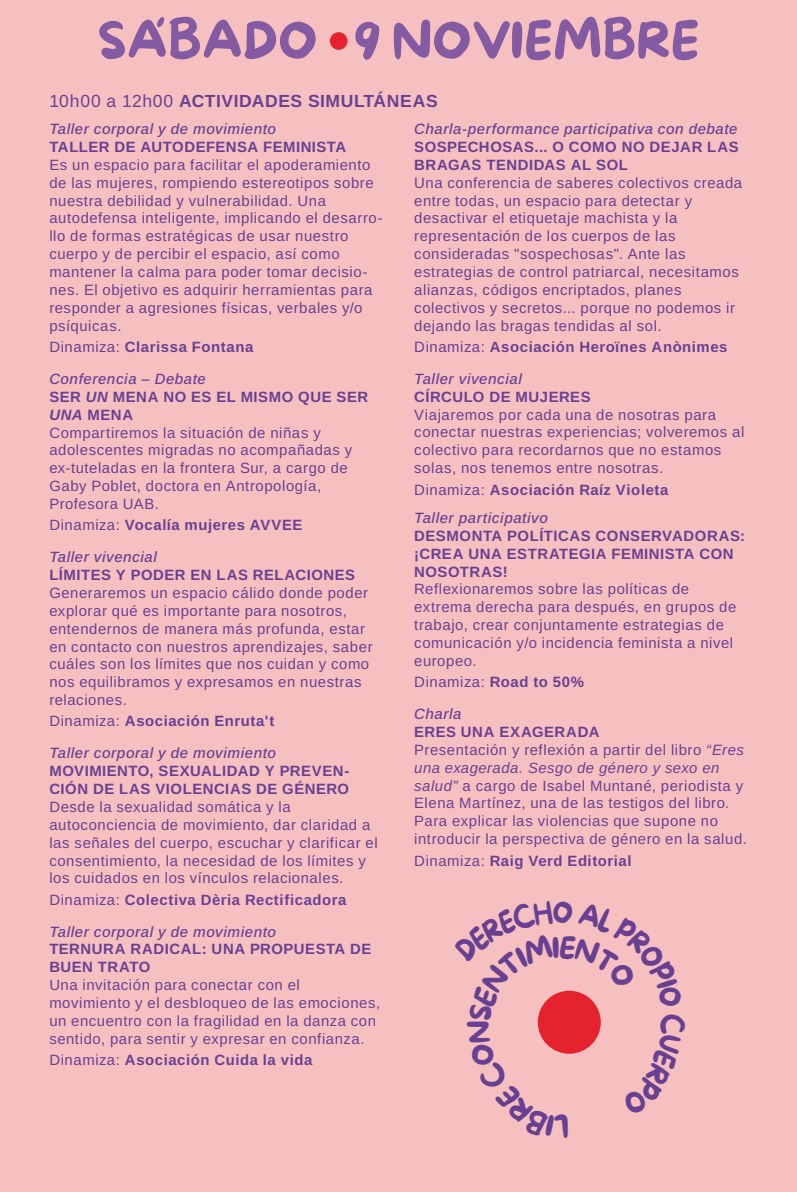
<style>
.page{position:relative;width:797px;height:1192px;background:#fff}
.page>*{position:absolute;margin:0;border:0;box-sizing:border-box;transform-origin:0 0}
.t1{font:50.75px "More Sugar";color:#845ba2}
.t2{font:17.5px "Arimo";letter-spacing:.03em;color:#684092}
.t3{font:14.88px/17.8px "Arimo";letter-spacing:.04em;color:#684092}
.t4{font:italic 500 14.88px "Arimo";letter-spacing:.035em;color:#684092}
.s1{font-family:"Myriad Pro"}
.s2{font-weight:500;font-style:italic}
.s3{font-weight:700;font-style:italic}
.s4{font-style:italic}
</style>
<div class="page">
<div style="left:0;top:0;width:796px;height:1191px;background:#f6c0c1"></div>
<div style="left:330px;top:32px;width:17px;height:18px;background:#e5232f;border-radius:50%"></div>
<svg style="left:537px;top:990px;width:64px;height:64px"></svg>
<h1 class="t1" style="left:97px;top:13px;width:603px">SÅBÅDÕ <span class="s1">·</span> 9 NÕVÏEMBRE</h1>
<p class="t2" style="left:49px;top:91px;width:389px">10h00 a 12h00 ACTIVIDADES SIMULTÁNEAS</p>
<p class="t4" style="left:49px;top:121px;width:228px">Taller corporal y de movimiento</p>
<p class="t3" style="left:49px;top:138px;width:334px">TALLER DE AUTODEFENSA FEMINISTA<br>Es un espacio para facilitar el apoderamiento de las mujeres, rompiendo estereotipos sobre nuestra debilidad y vulnerabilidad. Una autodefensa inteligente, implicando el desarro&shy;llo de formas estratégicas de usar nuestro cuerpo y de percibir el espacio, así como mantener la calma para poder tomar decisio&shy;nes. El objetivo es adquirir herramientas para responder a agresiones físicas, verbales y/o psíquicas.</p>
<p class="t3" style="left:49px;top:338px;width:205px">Dinamiza: Clarissa Fontana</p>
<p class="t3" style="left:49px;top:370px;width:320px"><span class="s2">Conferencia – Debate<br></span>SER <span class="s3">UN</span> MENA NO ES EL MISMO QUE SER<br><span class="s3">UNA</span> MENA<br>Compartiremos la situación de niñas y adolescentes migradas no acompañadas y ex-tuteladas en la frontera Sur, a cargo de<br>Gaby Poblet, doctora en Antropología,<br>Profesora UAB.</p>
<p class="t3" style="left:49px;top:516px;width:254px">Dinamiza: Vocalía mujeres AVVEE</p>
<p class="t4" style="left:49px;top:548px;width:109px">Taller vivencial</p>
<p class="t3" style="left:49px;top:566px;width:324px">LÍMITES Y PODER EN LAS RELACIONES Generaremos un espacio cálido donde poder explorar qué es importante para nosotros, entendernos de manera más profunda, estar en contacto con nuestros aprendizajes, saber cuáles son los límites que nos cuidan y como nos equilibramos y expresamos en nuestras relaciones.</p>
<p class="t3" style="left:49px;top:712px;width:226px">Dinamiza: Asociación Enruta't</p>
<p class="t4" style="left:49px;top:744px;width:228px">Taller corporal y de movimiento</p>
<p class="t3" style="left:49px;top:762px;width:330px">MOVIMIENTO, SEXUALIDAD Y PREVEN-CIÓN DE LAS VIOLENCIAS DE GÉNERO Desde la sexualidad somática y la autoconciencia de movimiento, dar claridad a las señales del cuerpo, escuchar y clarificar el consentimiento, la necesidad de los límites y los cuidados en los vínculos relacionales.</p>
<p class="t3" style="left:49px;top:890px;width:298px">Dinamiza: Colectiva Dèria Rectificadora</p>
<p class="t4" style="left:49px;top:922px;width:228px">Taller corporal y de movimiento</p>
<p class="t3" style="left:49px;top:940px;width:332px">TERNURA RADICAL: UNA PROPUESTA DE BUEN TRATO<br>Una invitación para conectar con el movimiento y el desbloqueo de las emociones, un encuentro con la fragilidad en la danza con sentido, para sentir y expresar en confianza.</p>
<p class="t3" style="left:49px;top:1050px;width:264px">Dinamiza: Asociación Cuida la vida</p>
<p class="t4" style="left:414px;top:121px;width:324px">Charla-performance participativa con debate</p>
<p class="t3" style="left:414px;top:138px;width:329px">SOSPECHOSAS... O COMO NO DEJAR LAS BRAGAS TENDIDAS AL SOL<br>Una conferencia de saberes colectivos creada entre todas, un espacio para detectar y desactivar el etiquetaje machista y la representación de los cuerpos de las consideradas "sospechosas". Ante las estrategias de control patriarcal, necesitamos alianzas, códigos encriptados, planes colectivos y secretos... porque no podemos ir dejando las bragas tendidas al sol.</p>
<p class="t3" style="left:414px;top:338px;width:314px">Dinamiza: Asociación Heroïnes Anònimes</p>
<p class="t4" style="left:414px;top:370px;width:109px">Taller vivencial</p>
<p class="t3" style="left:414px;top:387px;width:331px">CÍRCULO DE MUJERES<br>Viajaremos por cada una de nosotras para conectar nuestras experiencias; volveremos al colectivo para recordarnos que no estamos solas, nos tenemos entre nosotras.</p>
<p class="t3" style="left:414px;top:480px;width:255px">Dinamiza: Asociación Raíz Violeta</p>
<p class="t4" style="left:414px;top:509px;width:135px">Taller participativo</p>
<p class="t3" style="left:414px;top:526px;width:332px">DESMONTA POLÍTICAS CONSERVADORAS: ¡CREA UNA ESTRATEGIA FEMINISTA CON NOSOTRAS!<br>Reflexionaremos sobre las políticas de extrema derecha para después, en grupos de trabajo, crear conjuntamente estrategias de comunicación y/o incidencia feminista a nivel europeo.</p>
<p class="t3" style="left:414px;top:673px;width:171px">Dinamiza: Road to 50%</p>
<p class="t4" style="left:414px;top:705px;width:49px">Charla</p>
<p class="t3" style="left:414px;top:722px;width:334px">ERES UNA EXAGERADA<br>Presentación y reflexión a partir del libro <span class="s4">“Eres una exagerada. Sesgo de género y sexo en salud”</span> a cargo de Isabel Muntané, periodista y Elena Martínez, una de las testigos del libro.<br>Para explicar las violencias que supone no introducir la perspectiva de género en la salud.</p>
<p class="t3" style="left:414px;top:851px;width:219px">Dinamiza: Raig Verd Editorial</p>
</div>
